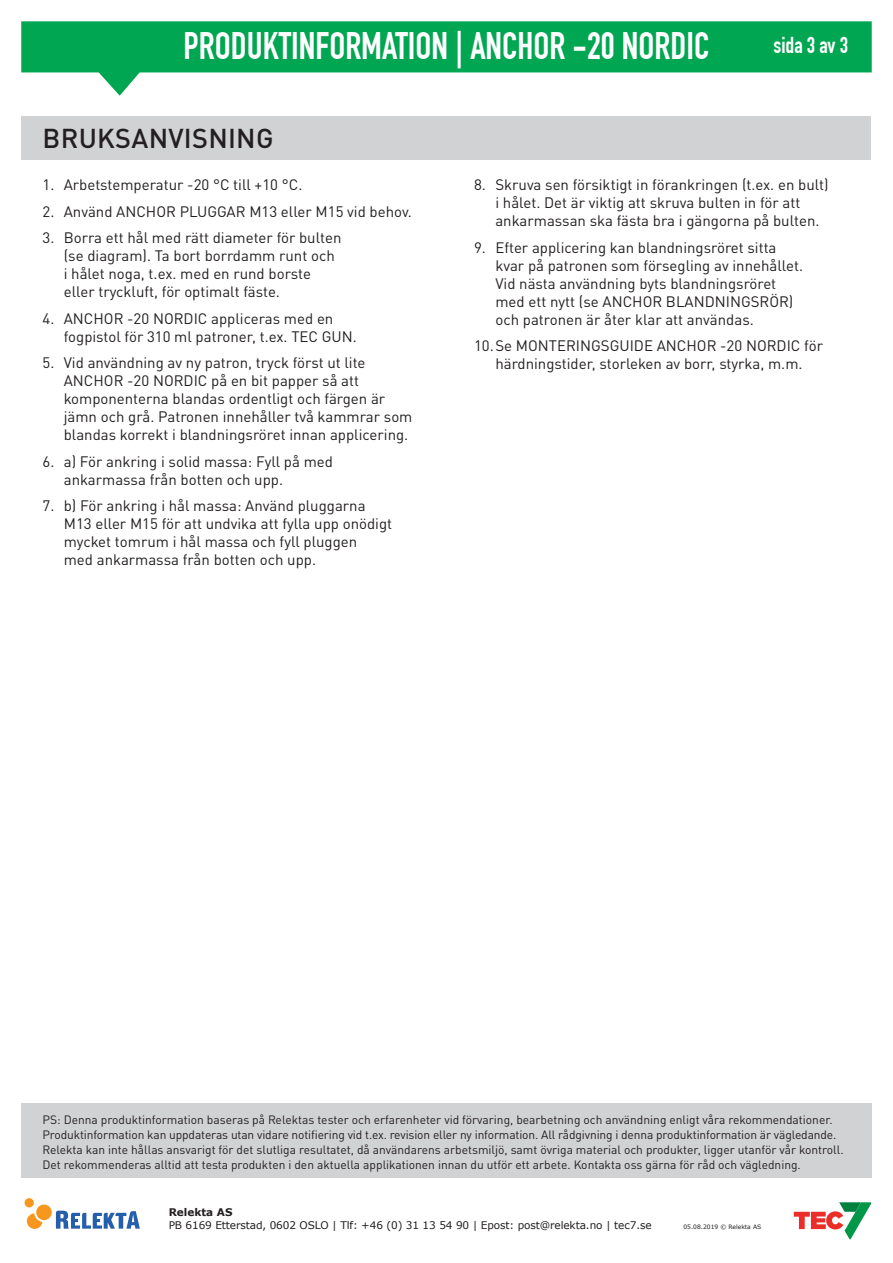
<style>
.page{position:relative;width:893px;height:1263px;background:#fff}
.page>*{position:absolute;margin:0;border:0;box-sizing:border-box;transform-origin:0 0}
.t1{font:37.5px "DIN Engschrift LT";color:#fff}
.Titler{font:500 27px "DIN Pro";letter-spacing:.01em;color:#231f20}
.t2{font:22.5px "DIN Engschrift LT";color:#fff}
.t3{font:15px/18px "DIN Pro";color:#231f20}
.t4{font:12px/15px "DIN Pro";color:#231f20}
.t5{font:10.5px "Verdana";letter-spacing:-.01em;color:#231f20}
.t6{font:700 10.5px "Verdana";color:#231f20}
.t7{font:6px "Verdana";color:#231f20}
</style>
<div class="page">
<svg style="left:27px;top:1213px;width:15px;height:16px"></svg>
<div style="left:25px;top:1198px;width:9px;height:9px;background:#f7971d;border-radius:50%"></div>
<svg style="left:56px;top:1211px;width:84px;height:17px"></svg>
<div style="left:36px;top:1204px;width:16px;height:16px;background:#f7971d;border-radius:50%"></div>
<svg style="left:794px;top:1202px;width:77px;height:37px"></svg>
<svg style="left:21px;top:21px;width:851px;height:75px;fill:#00a652"></svg>
<div style="left:21px;top:1103px;width:851px;height:75px;background:#d1d2d4"></div>
<div style="left:21px;top:116px;width:850px;height:44px;background:#d1d2d4"></div>
<h1 class="t1" style="left:184px;top:23px;width:527px">PRODUKTINFORMATION | ANCHOR -20 NORDIC</h1>
<h3 class="t2" style="left:773px;top:32px;width:76px">sida 3 av 3</h3>
<p class="Titler" style="left:43px;top:117px;width:232px">BRUKSANVISNING</p>
<p class="t3" style="left:43px;top:174px;width:261px">1. Arbetstemperatur -20 °C till +10 °C.</p>
<p class="t3" style="left:43px;top:201px;width:371px">2. Använd ANCHOR PLUGGAR M13 eller M15 vid behov.</p>
<p class="t3" style="left:64px;top:227px;width:279px;text-indent:-21px">3. Borra ett hål med rätt diameter för bulten (se diagram). Ta bort borrdamm runt och i hålet noga, t.ex. med en rund borste eller tryckluft, för optimalt fäste.</p>
<p class="t3" style="left:64px;top:308px;width:295px;text-indent:-21px">4. ANCHOR -20 NORDIC appliceras med en fogpistol för 310 ml patroner, t.ex. TEC GUN.</p>
<p class="t3" style="left:64px;top:352px;width:350px;text-indent:-21px">5. Vid användning av ny patron, tryck först ut lite ANCHOR -20 NORDIC på en bit papper så att komponenterna blandas ordentligt och färgen är jämn och grå. Patronen innehåller två kammrar som blandas korrekt i blandningsröret innan applicering.</p>
<p class="t3" style="left:64px;top:451px;width:271px;text-indent:-21px">6. a) För ankring i solid massa: Fyll på med ankarmassa från botten och upp.</p>
<p class="t3" style="left:64px;top:495px;width:330px;text-indent:-21px">7. b) För ankring i hål massa: Använd pluggarna M13 eller M15 för att undvika att fylla upp onödigt mycket tomrum i hål massa och fyll pluggen<br>med ankarmassa från botten och upp.</p>
<p class="t3" style="left:495px;top:174px;width:335px;text-indent:-21px">8. Skruva sen försiktigt in förankringen (t.ex. en bult) i hålet. Det är viktig att skruva bulten in för att ankarmassan ska fästa bra i gängorna på bulten.</p>
<p class="t3" style="left:495px;top:237px;width:309px;text-indent:-21px">9. Efter applicering kan blandningsröret sitta kvar på patronen som försegling av innehållet.<br>Vid nästa användning byts blandningsröret med ett nytt (se ANCHOR BLANDNINGSRÖR) och patronen är åter klar att användas.</p>
<p class="t3" style="left:474px;top:335px;width:350px;text-align:center">10.Se MONTERINGSGUIDE ANCHOR -20 NORDIC för härdningstider, storleken av borr, styrka, m.m.</p>
<p class="t4" style="left:43px;top:1110px;width:802px">PS: Denna produktinformation baseras på Relektas tester och erfarenheter vid förvaring, bearbetning och användning enligt våra rekommendationer.<br>Produktinformation kan uppdateras utan vidare notifiering vid t.ex. revision eller ny information. All rådgivning i denna produktinformation är vägledande.<br>Relekta kan inte hållas ansvarigt för det slutliga resultatet, då användarens arbetsmiljö, samt övriga material och produkter, ligger utanför vår kontroll.<br>Det rekommenderas alltid att testa produkten i den aktuella applikationen innan du utför ett arbete. Kontakta oss gärna för råd och vägledning.</p>
<p class="t6" style="left:169px;top:1205px;width:65px">Relekta AS</p>
<p class="t5" style="left:169px;top:1218px;width:484px">PB 6169 Etterstad, 0602 OSLO | Tlf: +46 (0) 31 13 54 90 | Epost: post@relekta.no | tec7.se</p>
<p class="t7" style="left:683px;top:1223px;width:79px">05.08.2019 © Relekta AS</p>
</div>
